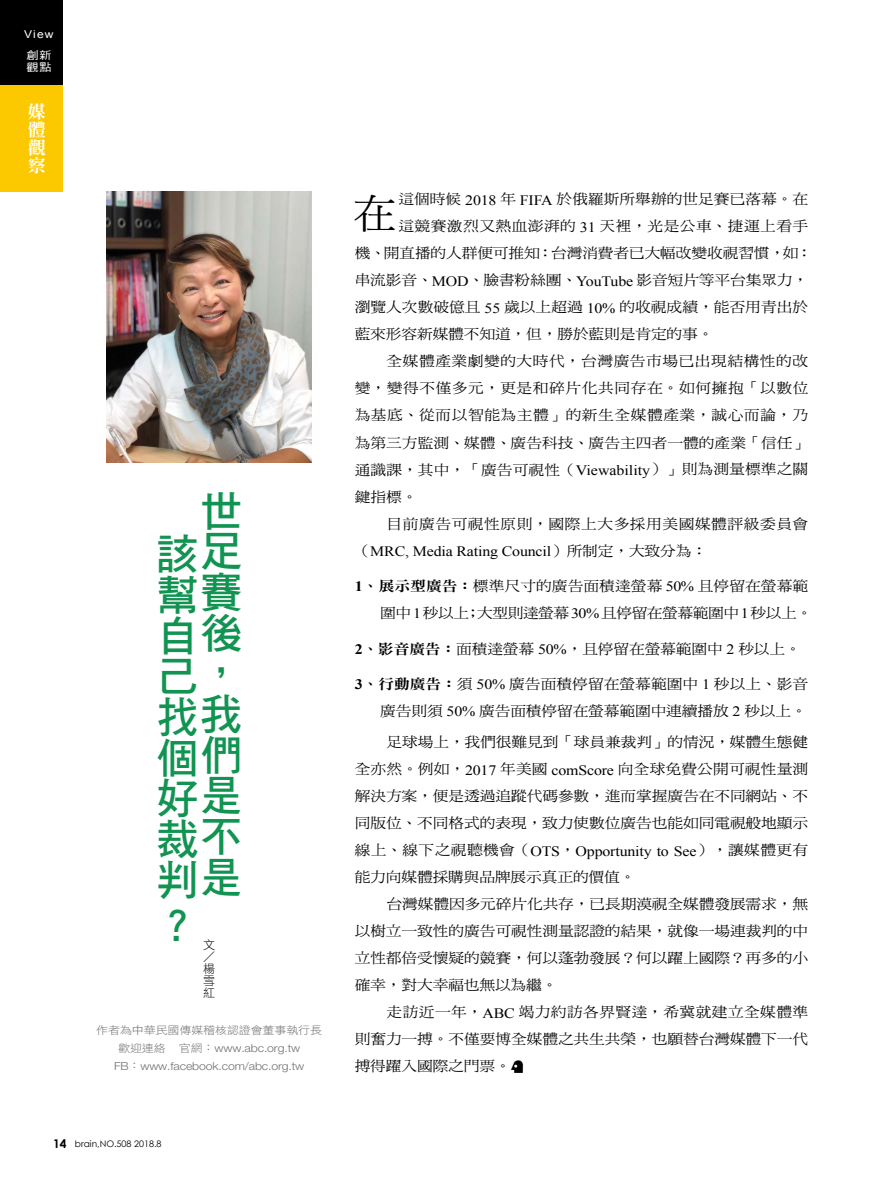
<style>
.page{position:relative;width:893px;height:1191px;background:#fff}
.page>*{position:absolute;margin:0;border:0;box-sizing:border-box;transform-origin:0 0}
.t1{font:42.3px/40.7px "DF Hei Std W7";color:#119452}
.t2{font:40.65px "DF Ming Std W5";color:#000;scale:1.05 1}
.t3{font:18px/18px "DF Ming Std W9";color:#fff;text-align:justify}
.t4{font:14.25px "Times New Roman";letter-spacing:-.01em;color:#000;scale:1.11 1}
.t5{font:14.1px/27px "DF Ming Std W5";color:#000;text-align:justify;scale:1.11 1}
.t6{font:14.1px "DF Ming Std W5";letter-spacing:.035em;color:#000;scale:1.11 1}
.t7{font:14.1px/27px "DF Ming Std W5";letter-spacing:-.03em;color:#000;text-align:right;scale:1.11 1}
.t8{font:14.1px "DF Ming Std W5";letter-spacing:.025em;color:#000;scale:1.11 1}
.t9{font:14.1px "DF Ming Std W5";letter-spacing:.03em;color:#000;scale:1.11 1}
.t10{font:12px/12px "DF Hei Std W3";color:#000;text-align:justify}
.t11{font:300 10.95px/18px "Helvetica Neue LT Pro";letter-spacing:-.01em;color:#727171;text-align:center;scale:1.11 1}
.t12{font:10.8px "DF Hei Std W3";letter-spacing:-.01em;color:#727171;scale:1.11 1}
.t13{font:10.8px "Arial";color:#fff;scale:1.11 1}
.t14{font:10.8px/12px "DF Hei Std W5";color:#fff;scale:1.11 1}
.t15{font:9px "Century Gothic";color:#000}
.s1{font-family:"DF Hei Std W3";font-weight:400;font-size:10.8px}
.s2{font-weight:700;font-size:12px}
.s3{font-family:"Times New Roman";font-size:14.25px}
.s4{font-family:"DF Ming Std W5";font-size:14.1px}
.s5{font-family:"Times New Roman";font-weight:700;font-size:14.4px}
.s6{font-family:"DF Ming Std W9"}
</style>
<div class="page">
<div style="left:0;top:0;width:63px;height:85px;background:#000"></div>
<div style="left:0;top:85px;width:63px;height:106px;background:#fcc800"></div>
<svg style="left:512px;top:1060px;width:12px;height:13px"></svg>
<img style="left:107px;top:191px;width:205px;height:271px">
<p class="t13" style="left:24px;top:27px;width:28px">View</p>
<p class="t14" style="left:26px;top:49px;width:24px">創新觀點</p>
<p class="t3" style="left:28px;top:102px;width:19px">媒體觀察</p>
<h1 class="t1" style="left:200px;top:489px;width:42px">世足賽後，我們是不是</h1>
<h1 class="t1" style="left:157px;top:533px;width:43px">該幫自己找個好裁判</h1>
<h1 class="t1" style="left:157px;top:905px;width:31px">？</h1>
<p class="t10" style="left:203px;top:938px;width:13px">文／楊雪紅</p>
<p class="t12" style="left:96px;top:1024px;width:205px">作者為中華民國傳媒稽核認證會董事執行長</p>
<p class="t11" style="left:114px;top:1038px;width:173px"><span class="s1">歡迎連絡 官網：</span>www.abc.org.tw<br>FB<span class="s1">：</span>www.facebook.com/abc.org.tw</p>
<p class="t15" style="left:53px;top:1138px;width:110px"><span class="s2">14</span> brain,NO.508 2018.8</p>
<h2 class="t2" style="left:354px;top:192px;width:42px">在</h2>
<p class="t5" style="left:398px;top:186px;width:371px">這個時候 <span class="s3">2018</span> 年 <span class="s3">FIFA</span> 於俄羅斯所舉辦的世足賽已落幕。在</p>
<p class="t8" style="left:398px;top:219px;width:371px">這競賽激烈又熱血澎湃的 <span class="s3">31</span> 天裡，光是公車、捷運上看手</p>
<p class="t5" style="left:355px;top:240px;width:414px">機、開直播的人群便可推知：台灣消費者已大幅改變收視習慣，如：</p>
<p class="t5" style="left:355px;top:267px;width:410px">串流影音、<span class="s3">MOD</span>、臉書粉絲團、<span class="s3">YouTube</span> 影音短片等平台集眾力，</p>
<p class="t5" style="left:355px;top:294px;width:410px">瀏覽人次數破億且 <span class="s3">55</span> 歲以上超過 <span class="s3">10%</span> 的收視成績，能否用青出於</p>
<p class="t5" style="left:355px;top:321px;width:325px">藍來形容新媒體不知道，但，勝於藍則是肯定的事。</p>
<p class="t9" style="left:387px;top:354px;width:381px">全媒體產業劇變的大時代，台灣廣告市場已出現結構性的改</p>
<p class="t6" style="left:355px;top:381px;width:410px">變，變得不僅多元，更是和碎片化共同存在。如何擁抱「以數位</p>
<p class="t6" style="left:355px;top:408px;width:410px">為基底、從而以智能為主體」的新生全媒體產業，誠心而論，乃</p>
<p class="t5" style="left:355px;top:429px;width:410px">為第三方監測、媒體、廣告科技、廣告主四者一體的產業「信任」</p>
<p class="t5" style="left:355px;top:456px;width:410px">通識課，其中，「廣告可視性（<span class="s3">Viewability</span>）」則為測量標準之關</p>
<p class="t5" style="left:355px;top:483px;width:58px">鍵指標。</p>
<p class="t6" style="left:387px;top:516px;width:381px">目前廣告可視性原則，國際上大多採用美國媒體評級委員會</p>
<p class="t4" style="left:355px;top:541px;width:319px"><span class="s4">（</span>MRC, Media Rating Council<span class="s4">）所制定，大致分為：</span></p>
<p class="t7" style="left:355px;top:572px;width:414px"><span class="s5">1</span><span class="s6">、展示型廣告：</span>標準尺寸的廣告面積達螢幕 <span class="s3">50%</span> 且停留在螢幕範圍中<span class="s3">1</span>秒以上；大型則達螢幕<span class="s3">30%</span>且停留在螢幕範圍中<span class="s3">1</span>秒以上。</p>
<p class="t5" style="left:355px;top:635px;width:403px"><span class="s5">2</span><span class="s6">、影音廣告：</span>面積達螢幕 <span class="s3">50%</span>，且停留在螢幕範圍中 <span class="s3">2</span> 秒以上。</p>
<p class="t5" style="left:355px;top:670px;width:410px;text-align:right"><span class="s5">3</span><span class="s6">、行動廣告：</span>須 <span class="s3">50%</span> 廣告面積停留在螢幕範圍中 <span class="s3">1</span> 秒以上、影音廣告則須 <span class="s3">50%</span> 廣告面積停留在螢幕範圍中連續播放 <span class="s3">2</span> 秒以上。</p>
<p class="t5" style="left:355px;top:728px;width:410px;text-indent:32px">足球場上，我們很難見到「球員兼裁判」的情況，媒體生態健全亦然。例如，<span class="s3">2017</span> 年美國 <span class="s3">comScore</span> 向全球免費公開可視性量測解決方案，便是透過追蹤代碼參數，進而掌握廣告在不同網站、不同版位、不同格式的表現，致力使數位廣告也能如同電視般地顯示線上、線下之視聽機會（<span class="s3">OTS</span>，<span class="s3">Opportunity to See</span>），讓媒體更有能力向媒體採購與品牌展示真正的價值。</p>
<p class="t5" style="left:355px;top:890px;width:410px;text-indent:32px">台灣媒體因多元碎片化共存，已長期漠視全媒體發展需求，無以樹立一致性的廣告可視性測量認證的結果，就像一場連裁判的中立性都倍受懷疑的競賽，何以蓬勃發展？何以躍上國際？再多的小確幸，對大幸福也無以為繼。</p>
<p class="t5" style="left:355px;top:998px;width:410px;text-indent:32px">走訪近一年，<span class="s3">ABC</span> 竭力約訪各界賢達，希冀就建立全媒體準則奮力一搏。不僅要博全媒體之共生共榮，也願替台灣媒體下一代搏得躍入國際之門票。</p>
</div>
